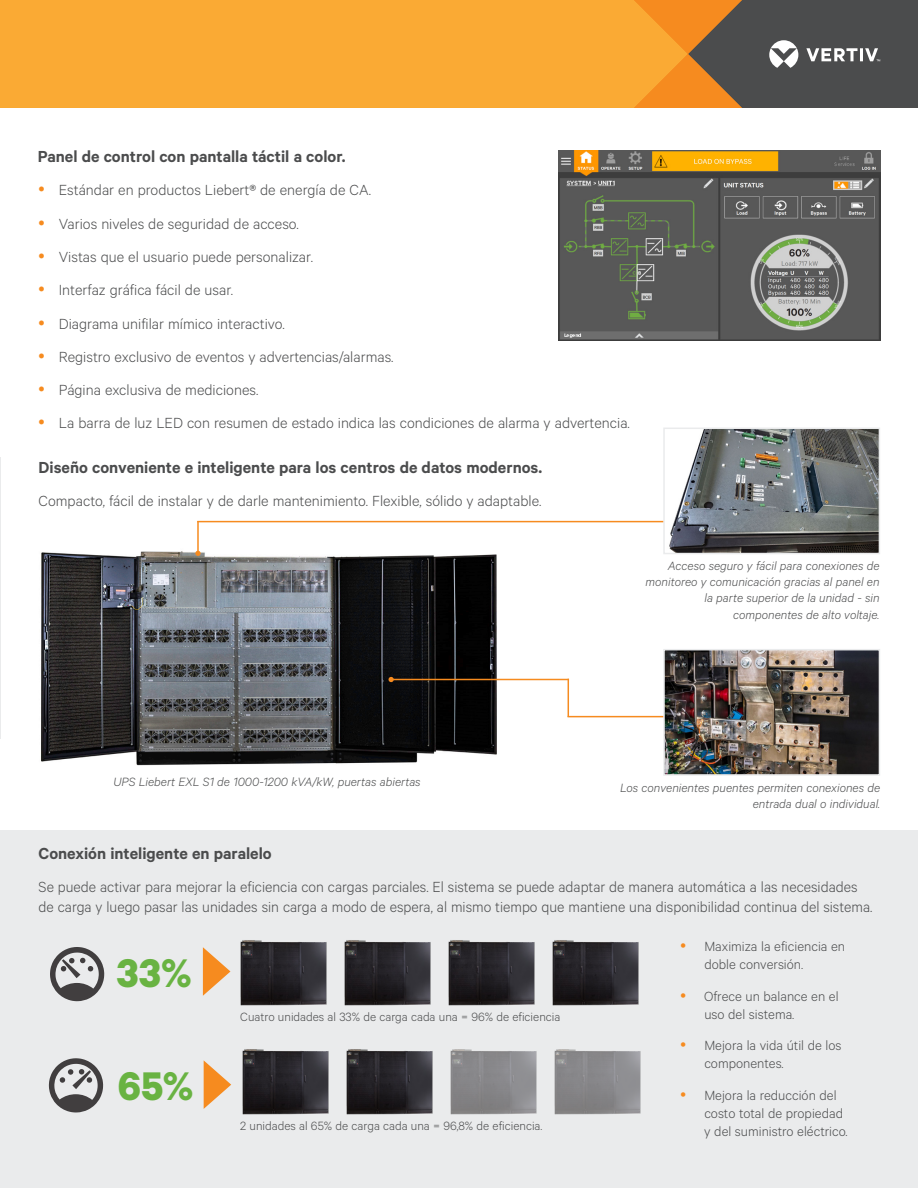
<style>
.page{position:relative;width:918px;height:1188px;background:#fff}
.page>*{position:absolute;margin:0;border:0;box-sizing:border-box;transform-origin:0 0}
.Orange_Box_Heading{font:700 45px "Calibre";color:#69b342}
.Vertiv_Heading{font:600 18px "Calibre";color:#4b4c4d}
.Vertiv_Body_Text{font:300 16.5px/19.8px "Calibre";color:#4b4c4d}
.t1{font:300 15px/18px "Calibre";color:#4b4c4d}
.Vertiv_Caption{font:italic 300 13.5px/16.2px "Calibre";color:#4b4c4d;text-align:right}
.Vertiv_Body_Text-2{font:300 13.5px "Calibre";color:#4b4c4d}
.s1{font-weight:400}
</style>
<div class="page">
<div style="left:0;top:0;width:634px;height:108px;background:#faaa34"></div>
<svg style="left:634px;top:0;width:284px;height:108px;background:#816647"></svg>
<hr style="left:0;top:458px;width:1px;height:281px;background:#eaebec">
<div style="left:0;top:830px;width:918px;height:358px;background:#eaebec"></div>
<img style="left:558px;top:150px;width:323px;height:191px">
<img style="left:666px;top:652px;width:211px;height:121px">
<div style="left:663px;top:649px;width:217px;height:127px;border:2px solid #eaebec"></div>
<img style="left:669px;top:431px;width:208px;height:120px">
<div style="left:663px;top:428px;width:217px;height:126px;border:2px solid #eaebec"></div>
<svg style="left:204px;top:1060px;width:27px;height:49px"></svg>
<svg style="left:203px;top:947px;width:27px;height:49px"></svg>
<svg style="left:50px;top:947px;width:54px;height:54px"></svg>
<svg style="left:49px;top:1058px;width:54px;height:55px"></svg>
<img style="left:240px;top:940px;width:87px;height:66px">
<img style="left:242px;top:1049px;width:87px;height:66px">
<img style="left:448px;top:940px;width:87px;height:66px">
<img style="left:450px;top:1049px;width:87px;height:66px">
<img style="left:344px;top:940px;width:87px;height:66px">
<img style="left:346px;top:1049px;width:87px;height:66px">
<img style="left:552px;top:940px;width:87px;height:66px">
<img style="left:554px;top:1049px;width:87px;height:66px">
<img style="left:41px;top:551px;width:455px;height:215px">
<hr style="left:391px;top:679px;width:178px;height:1px;background:#f68b1f">
<hr style="left:197px;top:521px;width:2px;height:32px;background:#f68b1f">
<hr style="left:197px;top:521px;width:466px;height:1px;background:#f68b1f">
<hr style="left:568px;top:679px;width:1px;height:38px;background:#f68b1f">
<hr style="left:568px;top:716px;width:95px;height:1px;background:#f68b1f">
<svg style="left:195px;top:551px;width:6px;height:5px"></svg>
<svg style="left:389px;top:677px;width:5px;height:5px"></svg>
<p class="Vertiv_Heading" style="left:38px;top:146px;width:309px">Panel de control con pantalla táctil a color.</p>
<p class="Vertiv_Body_Text" style="left:59px;top:180px;width:314px">Estándar en productos Liebert<span class="s1">®</span> de energía de CA.</p>
<p class="Vertiv_Body_Text" style="left:59px;top:213px;width:242px">Varios niveles de seguridad de acceso.</p>
<p class="Vertiv_Body_Text" style="left:59px;top:246px;width:256px">Vistas que el usuario puede personalizar.</p>
<p class="Vertiv_Body_Text" style="left:59px;top:280px;width:176px">Interfaz gráfica fácil de usar.</p>
<p class="Vertiv_Body_Text" style="left:59px;top:313px;width:228px">Diagrama unifilar mímico interactivo.</p>
<p class="Vertiv_Body_Text" style="left:59px;top:346px;width:336px">Registro exclusivo de eventos y advertencias/alarmas.</p>
<p class="Vertiv_Body_Text" style="left:59px;top:379px;width:201px">Página exclusiva de mediciones.</p>
<p class="Vertiv_Body_Text" style="left:59px;top:413px;width:573px">La barra de luz LED con resumen de estado indica las condiciones de alarma y advertencia.</p>
<p class="Vertiv_Heading" style="left:39px;top:457px;width:505px">Diseño conveniente e inteligente para los centros de datos modernos.</p>
<p class="Vertiv_Body_Text" style="left:39px;top:490px;width:504px">Compacto, fácil de instalar y de darle mantenimiento. Flexible, sólido y adaptable.</p>
<p class="Vertiv_Caption" style="left:113px;top:773px;width:309px">UPS Liebert EXL S1 de 1000-1200 kVA/kW, puertas abiertas</p>
<p class="Vertiv_Caption" style="left:646px;top:557px;width:235px">Acceso seguro y fácil para conexiones de monitoreo y comunicación gracias al panel en la parte superior de la unidad - sin componentes de alto voltaje.</p>
<p class="Vertiv_Caption" style="left:620px;top:779px;width:262px">Los convenientes puentes permiten conexiones de entrada dual o individual.</p>
<p class="Vertiv_Heading" style="left:39px;top:842px;width:235px">Conexión inteligente en paralelo</p>
<p class="Vertiv_Body_Text" style="left:39px;top:876px;width:835px">Se puede activar para mejorar la eficiencia con cargas parciales. El sistema se puede adaptar de manera automática a las necesidades de carga y luego pasar las unidades sin carga a modo de espera, al mismo tiempo que mantiene una disponibilidad continua del sistema.</p>
<p class="Orange_Box_Heading" style="left:117px;top:945px;width:76px">33%</p>
<p class="Orange_Box_Heading" style="left:118px;top:1059px;width:77px">65%</p>
<p class="Vertiv_Body_Text-2" style="left:240px;top:1009px;width:322px">Cuatro unidades al 33% de carga cada una = 96% de eficiencia</p>
<p class="Vertiv_Body_Text-2" style="left:240px;top:1117px;width:304px">2 unidades al 65% de carga cada una = 96,8% de eficiencia.</p>
<p class="t1" style="left:704px;top:937px;width:142px">Maximiza la eficiencia en doble conversión.</p>
<p class="t1" style="left:704px;top:986px;width:136px">Ofrece un balance en el uso del sistema.</p>
<p class="t1" style="left:704px;top:1036px;width:139px">Mejora la vida útil de los componentes.</p>
<p class="t1" style="left:704px;top:1085px;width:145px">Mejora la reducción del costo total de propiedad y del suministro eléctrico.</p>
</div>
